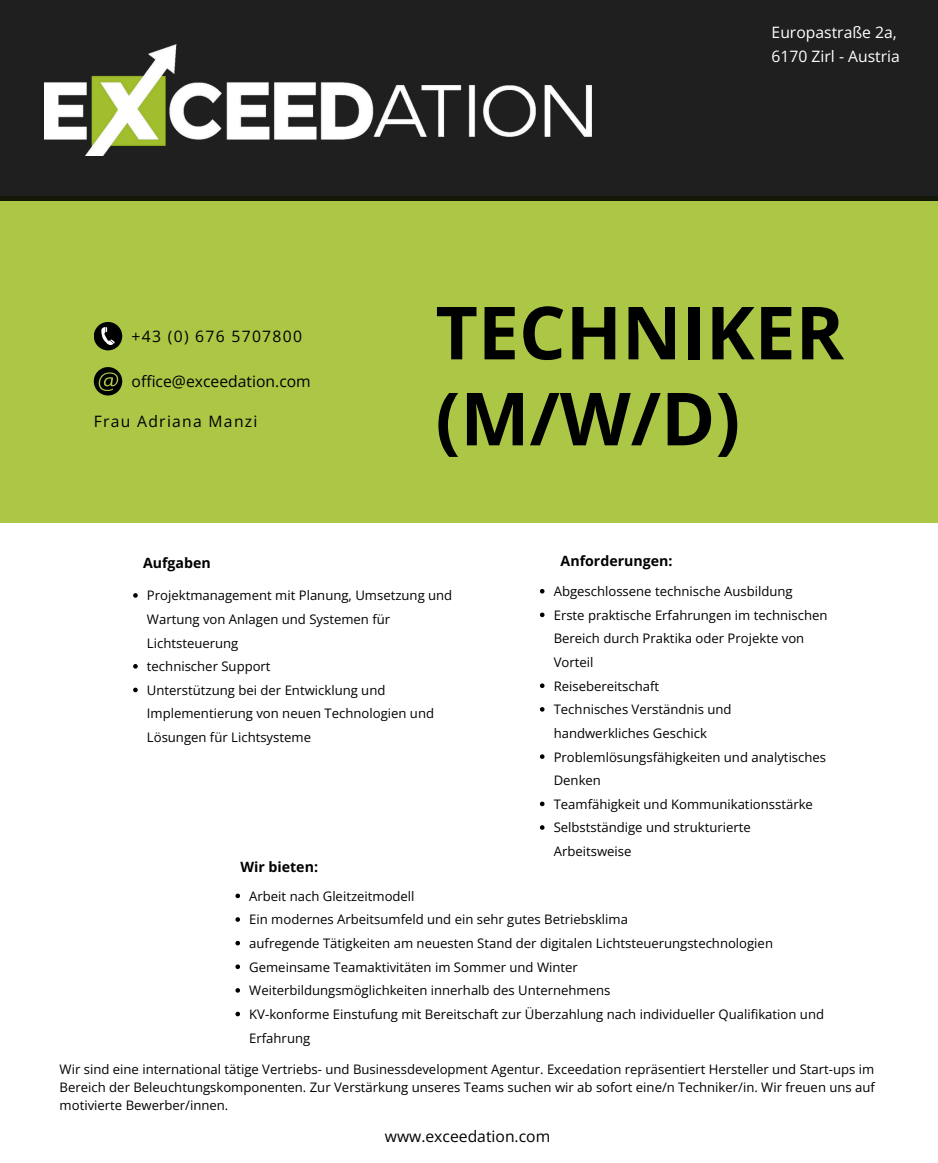
<style>
.page{position:relative;width:938px;height:1163px;background:#fff}
.page>*{position:absolute;margin:0;border:0;box-sizing:border-box;transform-origin:0 0}
.t1{font:700 73.33px/85.9px "Open Sans";color:#000}
.t2{font:15.66px "Open Sans";color:#000}
.t3{font:15.66px "Open Sans";letter-spacing:.08em;color:#000}
.t4{font:15.66px/24.3px "Open Sans";color:#fff}
.t5{font:700 14.17px "Open Sans";color:#000}
.t6{font:13.12px/23.6px "Open Sans";color:#000}
</style>
<div class="page">
<div style="left:0;top:197px;width:937px;height:326px;background:#acc646"></div>
<div style="left:94px;top:322px;width:28px;height:28px;background:#000;border-radius:50%"></div>
<svg style="left:101px;top:327px;width:14px;height:18px"></svg>
<svg style="left:94px;top:367px;width:28px;height:28px"></svg>
<div style="left:0;top:0;width:937px;height:200px;background:#1f1f1f"></div>
<img style="left:45px;top:44px;width:546px;height:112px">
<svg style="left:133px;top:593px;width:5px;height:5px"></svg>
<svg style="left:133px;top:664px;width:5px;height:5px"></svg>
<svg style="left:133px;top:688px;width:5px;height:4px"></svg>
<svg style="left:539px;top:589px;width:5px;height:4px"></svg>
<svg style="left:540px;top:613px;width:4px;height:4px"></svg>
<svg style="left:539px;top:683px;width:5px;height:5px"></svg>
<svg style="left:539px;top:707px;width:5px;height:5px"></svg>
<svg style="left:539px;top:754px;width:5px;height:5px"></svg>
<svg style="left:540px;top:802px;width:4px;height:4px"></svg>
<svg style="left:539px;top:825px;width:5px;height:5px"></svg>
<svg style="left:235px;top:893px;width:5px;height:5px"></svg>
<svg style="left:235px;top:917px;width:5px;height:5px"></svg>
<svg style="left:235px;top:941px;width:5px;height:4px"></svg>
<svg style="left:235px;top:964px;width:5px;height:5px"></svg>
<svg style="left:235px;top:988px;width:5px;height:5px"></svg>
<svg style="left:235px;top:1012px;width:5px;height:4px"></svg>
<p class="t3" style="left:132px;top:325px;width:172px">+43 (0) 676 5707800</p>
<h3 class="t2" style="left:132px;top:370px;width:181px">office@exceedation.com</h3>
<p class="t3" style="left:94px;top:410px;width:165px">Frau Adriana Manzi</p>
<p class="t4" style="left:771px;top:19px;width:130px">Europastraße 2a,<br>6170 Zirl - Austria</p>
<h3 class="t1" style="left:435px;top:288px;width:410px">TECHNIKER (M/W/D)</h3>
<h3 class="t5" style="left:143px;top:553px;width:69px">Aufgaben</h3>
<h1 class="t6" style="left:147px;top:583px;width:307px">Projektmanagement mit Planung, Umsetzung und<br>Wartung von Anlagen und Systemen für<br>Lichtsteuerung</h1>
<h2 class="t6" style="left:147px;top:654px;width:125px">technischer Support</h2>
<p class="t6" style="left:147px;top:678px;width:288px">Unterstützung bei der Entwicklung und<br>Implementierung von neuen Technologien und<br>Lösungen für Lichtsysteme</p>
<p class="t5" style="left:240px;top:856px;width:79px">Wir bieten:</p>
<p class="t5" style="left:560px;top:551px;width:113px">Anforderungen:</p>
<p class="t6" style="left:553px;top:579px;width:240px">Abgeschlossene technische Ausbildung</p>
<p class="t6" style="left:553px;top:603px;width:275px">Erste praktische Erfahrungen im technischen<br>Bereich durch Praktika oder Projekte von<br>Vorteil</p>
<p class="t6" style="left:553px;top:674px;width:107px">Reisebereitschaft</p>
<p class="t6" style="left:553px;top:697px;width:179px">Technisches Verständnis und handwerkliches Geschick</p>
<p class="t6" style="left:553px;top:745px;width:274px">Problemlösungsfähigkeiten und analytisches<br>Denken</p>
<h2 class="t6" style="left:553px;top:792px;width:261px">Teamfähigkeit und Kommunikationsstärke</h2>
<p class="t6" style="left:553px;top:815px;width:199px">Selbstständige und strukturierte<br>Arbeitsweise</p>
<p class="t6" style="left:249px;top:884px;width:167px">Arbeit nach Gleitzeitmodell</p>
<p class="t6" style="left:249px;top:907px;width:380px">Ein modernes Arbeitsumfeld und ein sehr gutes Betriebsklima</p>
<h2 class="t6" style="left:249px;top:931px;width:525px">aufregende Tätigkeiten am neuesten Stand der digitalen Lichtsteuerungstechnologien</h2>
<p class="t6" style="left:249px;top:955px;width:330px">Gemeinsame Teamaktivitäten im Sommer und Winter</p>
<p class="t6" style="left:249px;top:978px;width:362px">Weiterbildungsmöglichkeiten innerhalb des Unternehmens</p>
<p class="t6" style="left:249px;top:1002px;width:576px">KV-konforme Einstufung mit Bereitschaft zur Überzahlung nach individueller Qualifikation und<br>Erfahrung</p>
<h3 class="t6" style="left:60px;top:1059px;width:816px;line-height:18.4px;text-align:justify">Wir sind eine international tätige Vertriebs- und Businessdevelopment Agentur. Exceedation repräsentiert Hersteller und Start-ups im Bereich der Beleuchtungskomponenten. Zur Verstärkung unseres Teams suchen wir ab sofort eine/n Techniker/in. Wir freuen uns auf motivierte Bewerber/innen.</h3>
<p class="t2" style="left:385px;top:1125px;width:167px">www.exceedation.com</p>
</div>
